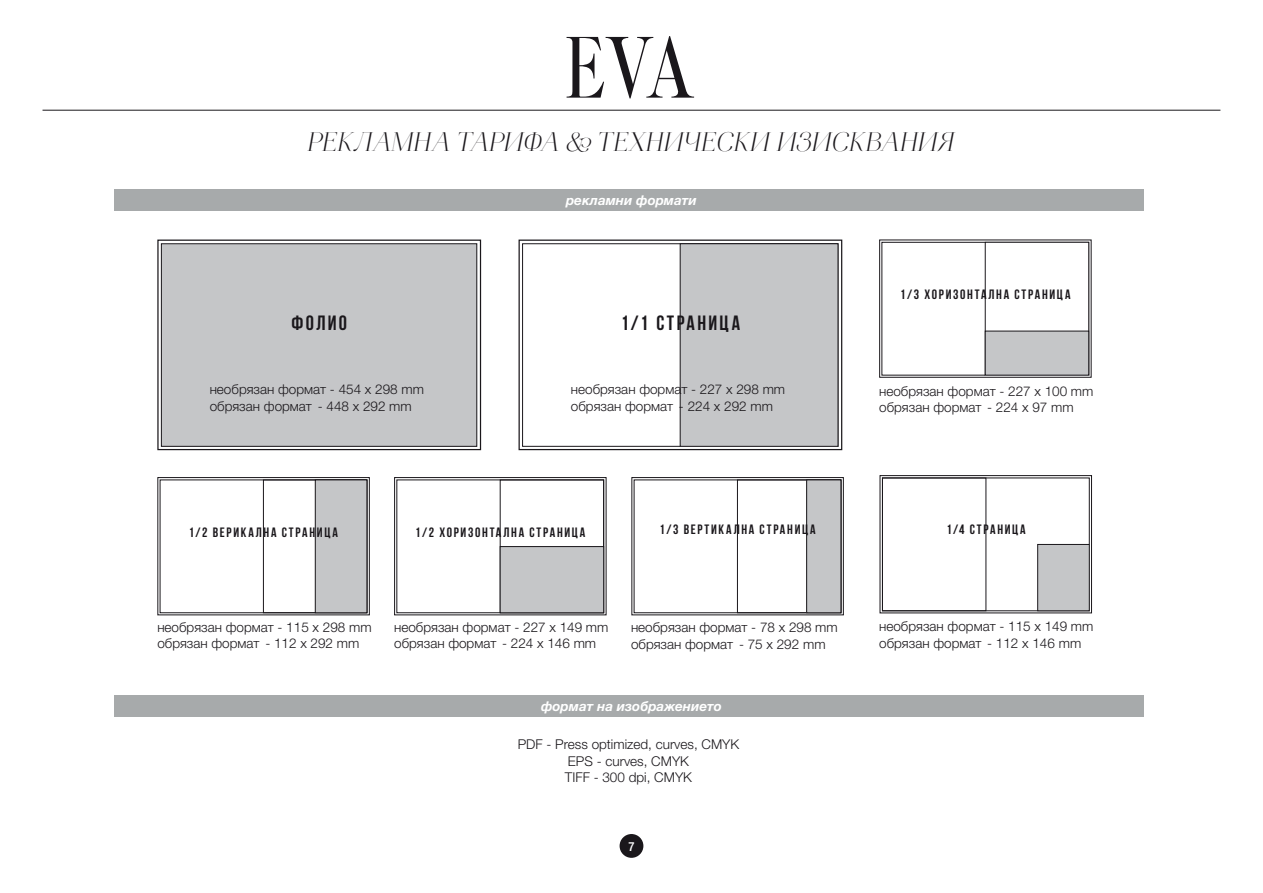
<style>
.page{position:relative;width:1263px;height:893px;background:#fff}
.page>*{position:absolute;margin:0;border:0;box-sizing:border-box;transform-origin:0 0}
.t1{font:27px "Aire Bold Italic Pro";letter-spacing:.035em;color:#1a171b}
.t2{font:700 20.55px "Bebas Neue";letter-spacing:.115em;color:#1a171b}
.t3{font:300 13.5px/16.5px "Helvetica Neue OT";color:#1a171b}
.t4{font:700 13.5px "Bebas Neue";letter-spacing:.13em;color:#1a171b}
.t5{font:italic 700 13.5px "Helvetica Neue OT";color:#fff}
.t6{font:500 condensed 12.6px "Helvetica Neue";color:#fff}
</style>
<div class="page">
<div style="left:620px;top:834px;width:23px;height:24px;background:#1a171b;border-radius:50%"></div>
<hr style="left:43px;top:110px;width:1177px;height:1px;background:#1a171b">
<svg style="left:566px;top:36px;width:128px;height:62px"></svg>
<div style="left:157px;top:240px;width:324px;height:210px;border:1px solid #1a171b"></div>
<div style="left:161px;top:244px;width:316px;height:202px;background:#c5c6c8"></div>
<div style="left:161px;top:243px;width:316px;height:204px;border:1px solid #1a171b"></div>
<div style="left:518px;top:240px;width:324px;height:210px;border:1px solid #1a171b"></div>
<div style="left:680px;top:244px;width:158px;height:202px;background:#c5c6c8"></div>
<div style="left:680px;top:243px;width:158px;height:204px;border:1px solid #1a171b"></div>
<div style="left:157px;top:477px;width:213px;height:138px;border:1px solid #1a171b"></div>
<div style="left:263px;top:480px;width:104px;height:133px;border:1px solid #1a171b"></div>
<div style="left:315px;top:480px;width:52px;height:133px;background:#c5c6c8"></div>
<div style="left:315px;top:480px;width:52px;height:133px;border:1px solid #1a171b"></div>
<div style="left:394px;top:477px;width:212px;height:138px;border:1px solid #1a171b"></div>
<div style="left:500px;top:547px;width:104px;height:66px;background:#c5c6c8"></div>
<div style="left:500px;top:546px;width:104px;height:67px;border:1px solid #1a171b"></div>
<div style="left:879px;top:240px;width:212px;height:138px;border:1px solid #1a171b"></div>
<div style="left:882px;top:242px;width:207px;height:133px;border:1px solid #1a171b"></div>
<div style="left:985px;top:242px;width:104px;height:133px;border:1px solid #1a171b"></div>
<div style="left:985px;top:331px;width:104px;height:44px;background:#c5c6c8"></div>
<div style="left:985px;top:331px;width:104px;height:44px;border:1px solid #1a171b"></div>
<div style="left:880px;top:475px;width:212px;height:138px;border:1px solid #1a171b"></div>
<div style="left:882px;top:478px;width:104px;height:133px;border:1px solid #1a171b"></div>
<div style="left:1038px;top:544px;width:51px;height:67px;background:#c5c6c8"></div>
<div style="left:1037px;top:544px;width:52px;height:67px;border:1px solid #1a171b"></div>
<div style="left:631px;top:477px;width:213px;height:138px;border:1px solid #1a171b"></div>
<div style="left:737px;top:480px;width:104px;height:133px;border:1px solid #1a171b"></div>
<div style="left:807px;top:480px;width:34px;height:133px;background:#c5c6c8"></div>
<div style="left:806px;top:480px;width:35px;height:133px;border:1px solid #1a171b"></div>
<div style="left:115px;top:695px;width:1029px;height:21px;background:#a7aaab"></div>
<div style="left:115px;top:189px;width:1029px;height:21px;background:#a7aaab"></div>
<h1 class="t1" style="left:308px;top:126px;width:648px">Рекламна тарифа &amp; Технически изисквания</h1>
<h2 class="t2" style="left:291px;top:311px;width:57px">фолио</h2>
<p class="t3" style="left:210px;top:381px;width:216px">необрязан формат - 454 x 298 mm обрязан формат - 448 x 292 mm</p>
<p class="t5" style="left:566px;top:191px;width:132px">рекламни формати</p>
<h2 class="t2" style="left:621px;top:311px;width:121px">1/1 страница</h2>
<p class="t3" style="left:571px;top:381px;width:216px">необрязан формат - 227 x 298 mm обрязан формат - 224 x 292 mm</p>
<p class="t4" style="left:900px;top:287px;width:172px">1/3 хоризонтална страница</p>
<p class="t3" style="left:879px;top:382px;width:216px">необрязан формат - 227 x 100 mm обрязан формат - 224 x 97 mm</p>
<p class="t4" style="left:189px;top:524px;width:151px">1/2 верикална страница</p>
<p class="t4" style="left:415px;top:524px;width:172px">1/2 хоризонтална страница</p>
<p class="t4" style="left:660px;top:522px;width:158px">1/3 вертикална страница</p>
<p class="t3" style="left:157px;top:618px;width:216px">необрязан формат - 115 x 298 mm обрязан формат - 112 x 292 mm</p>
<p class="t3" style="left:394px;top:618px;width:216px">необрязан формат - 227 x 149 mm обрязан формат - 224 x 146 mm</p>
<p class="t3" style="left:631px;top:619px;width:208px">необрязан формат - 78 x 298 mm обрязан формат - 75 x 292 mm</p>
<p class="t5" style="left:541px;top:697px;width:182px">формат на изображението</p>
<p class="t3" style="left:518px;top:736px;width:223px;text-align:center">PDF - Press optimized, curves, CMYK<br>EPS - curves, CMYK<br>TIFF - 300 dpi, CMYK</p>
<p class="t6" style="left:628px;top:839px;width:8px">7</p>
<p class="t4" style="left:946px;top:521px;width:81px">1/4 страница</p>
<p class="t3" style="left:879px;top:618px;width:216px">необрязан формат - 115 x 149 mm обрязан формат - 112 x 146 mm</p>
</div>
